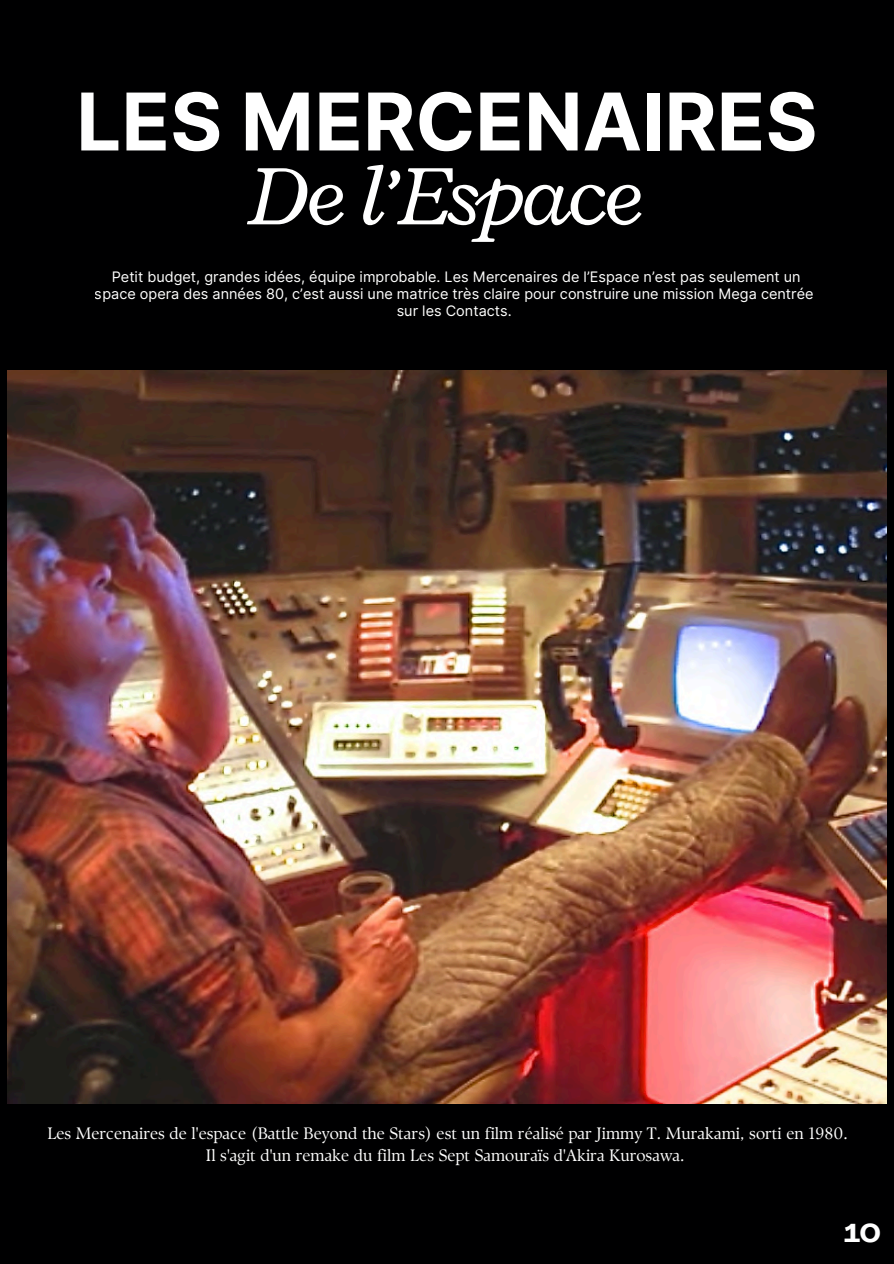
<style>
.page{position:relative;width:894px;height:1264px;background:#fff}
.page>*{position:absolute;margin:0;border:0;box-sizing:border-box;transform-origin:0 0}
.t1{font:italic 90.75px "Radley";letter-spacing:-.04em;color:#fff}
.t2{font:700 79.5px "Inter";color:#fff}
.t3{font:700 expanded 25.5px "Agrandir";color:#fff}
.t4{font:16.5px/22.5px "TY Serif D";color:#fff;text-align:center}
.t5{font:14.4px/16.8px "Inter";color:#fff;text-align:center}
</style>
<div class="page">
<div style="left:0;top:0;width:893px;height:1263px;background:#000001"></div>
<img style="left:8px;top:370px;width:877px;height:733px">
<h2 class="t2" style="left:76px;top:74px;width:742px">LES MERCENAIRES</h2>
<h1 class="t1" style="left:249px;top:137px;width:396px">De l’Espace</h1>
<p class="t5" style="left:95px;top:268px;width:720px">Petit budget, grandes idées, équipe improbable. Les Mercenaires de l’Espace n’est pas seulement un space opera des années 80, c’est aussi une matrice très claire pour construire une mission Mega centrée sur les Contacts.</p>
<p class="t4" style="left:47px;top:1121px;width:802px">Les Mercenaires de l'espace (Battle Beyond the Stars) est un film réalisé par Jimmy T. Murakami, sorti en 1980.<br>Il s'agit d'un remake du film Les Sept Samouraïs d'Akira Kurosawa.</p>
<h3 class="t3" style="left:843px;top:1222px;width:39px">10</h3>
</div>
